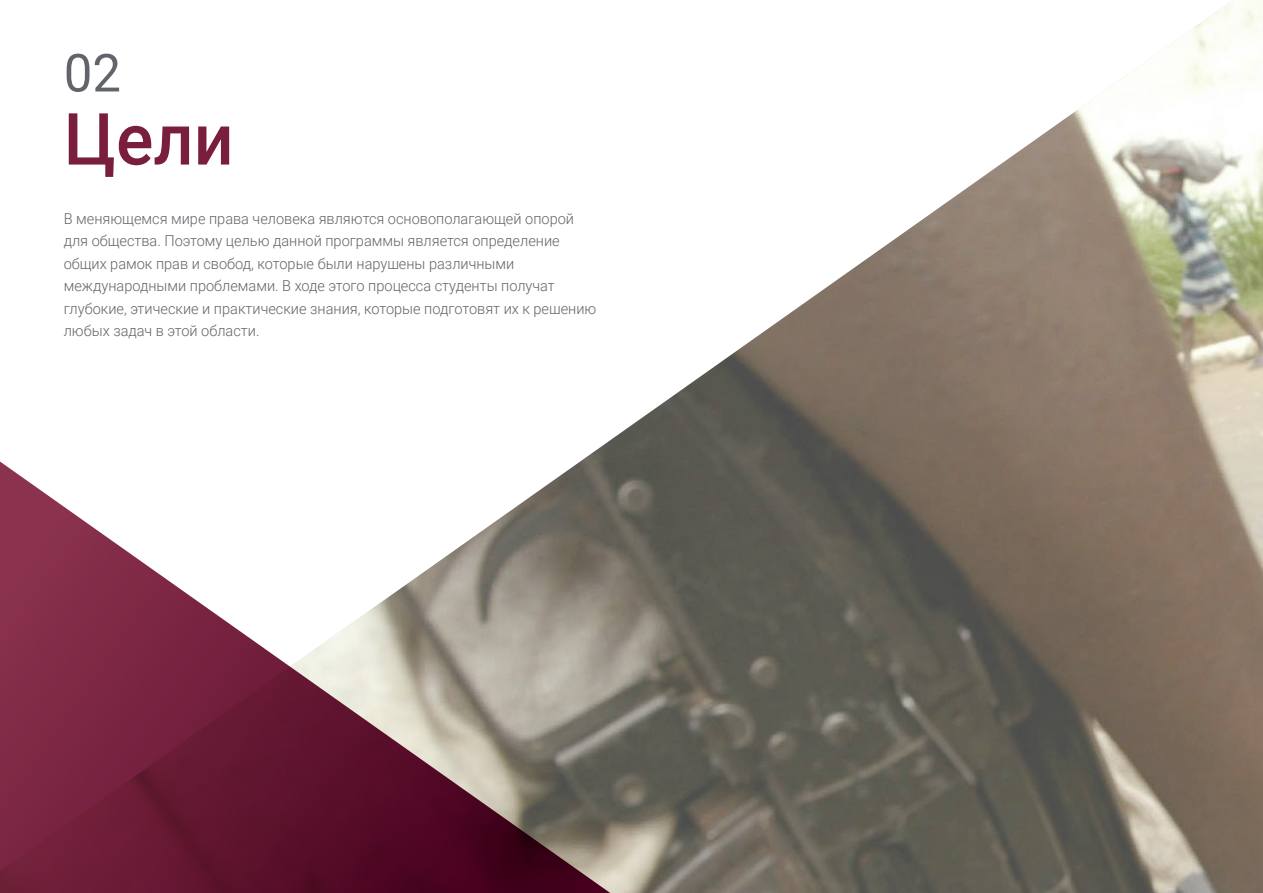
<style>
.page{position:relative;width:1263px;height:893px;background:#fff}
.page>*{position:absolute;margin:0;border:0;box-sizing:border-box;transform-origin:0 0}
.t1{font:500 72px "Roboto";color:#791e3c}
.t2{font:52.5px "Roboto";color:#61646a}
.t3{font:300 15px/22.5px "Roboto";color:#61646a}
</style>
<div class="page">
<img style="left:602px;top:0;width:661px;height:893px">
<svg style="left:0;top:446px;width:640px;height:447px"></svg>
<h2 class="t2" style="left:64px;top:36px;width:59px">02</h2>
<h1 class="t1" style="left:64px;top:89px;width:171px">Цели</h1>
<p class="t3" style="left:64px;top:207px;width:534px">В меняющемся мире права человека являются основополагающей опорой для общества. Поэтому целью данной программы является определение общих рамок прав и свобод, которые были нарушены различными международными проблемами. В ходе этого процесса студенты получат глубокие, этические и практические знания, которые подготовят их к решению любых задач в этой области.</p>
</div>
